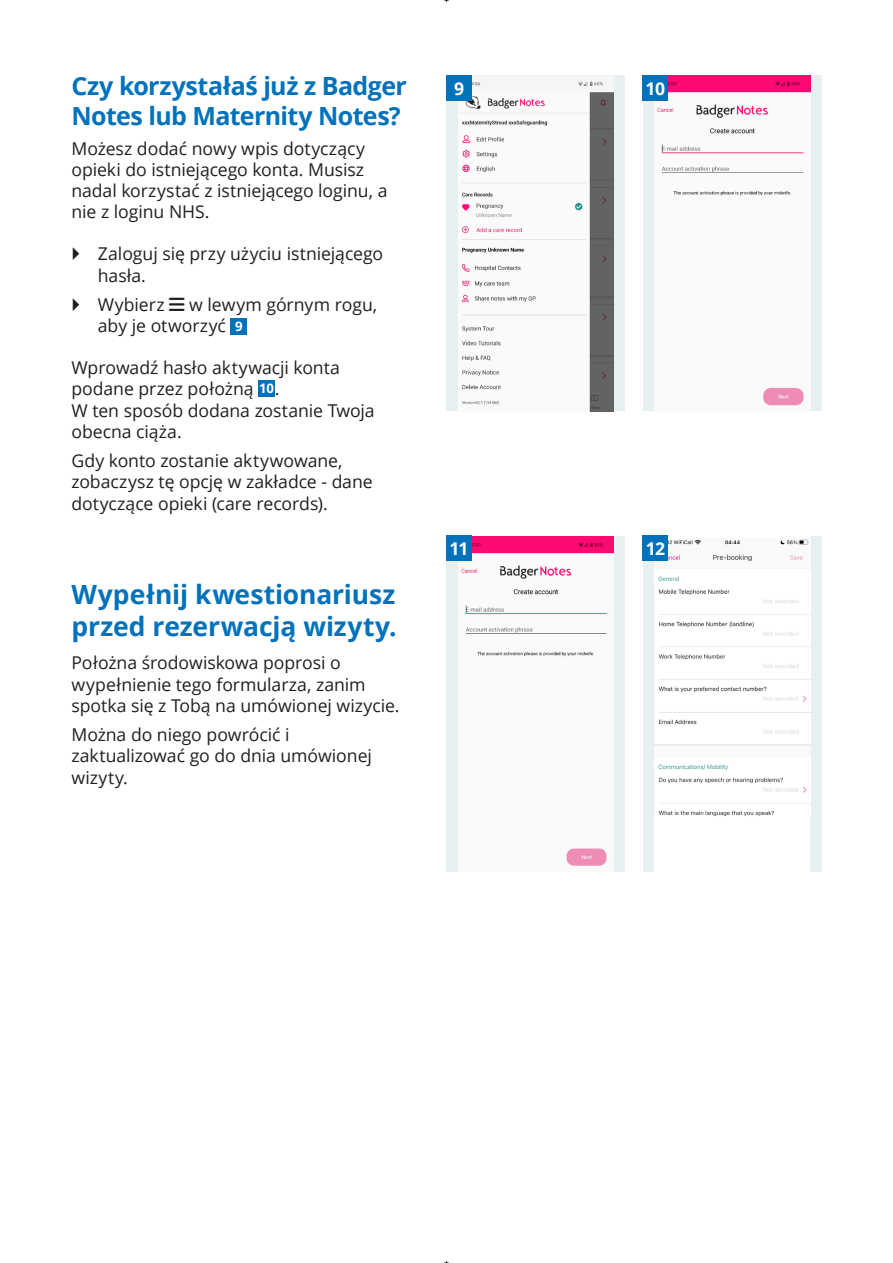
<style>
.page{position:relative;width:893px;height:1263px;background:#fff}
.page>*{position:absolute;margin:0;border:0;box-sizing:border-box;transform-origin:0 0}
.t1{font:700 26.4px/31.8px "Open Sans";letter-spacing:-.005em;color:#0072bc}
.t2{font:700 25.05px/30px "Open Sans";letter-spacing:-.02em;color:#0072bc}
.t3{font:17.7px/21.1px "Open Sans";letter-spacing:-.005em;color:#231f20}
.t4{font:700 17.7px "Open Sans";color:#fff}
.s1{font-weight:700;font-size:13.2px;color:#fff}
</style>
<div class="page">
<div style="left:643px;top:536px;width:179px;height:335px;background:#e7f0f1"></div>
<div style="left:446px;top:536px;width:179px;height:335px;background:#e7f0f1"></div>
<img style="left:458px;top:536px;width:156px;height:335px">
<div style="left:446px;top:536px;width:25px;height:25px;background:#0072bc"></div>
<div style="left:231px;top:318px;width:16px;height:16px;background:#0072bc"></div>
<div style="left:258px;top:380px;width:17px;height:16px;background:#0072bc"></div>
<div style="left:643px;top:76px;width:179px;height:335px;background:#e7f0f1"></div>
<img style="left:654px;top:76px;width:156px;height:335px">
<div style="left:446px;top:76px;width:179px;height:335px;background:#e7f0f1"></div>
<img style="left:458px;top:76px;width:156px;height:335px">
<div style="left:446px;top:76px;width:25px;height:25px;background:#0072bc"></div>
<div style="left:643px;top:76px;width:25px;height:25px;background:#0072bc"></div>
<div style="left:654px;top:536px;width:156px;height:335px;background:#fff"></div>
<img style="left:654px;top:539px;width:156px;height:277px">
<div style="left:643px;top:536px;width:25px;height:25px;background:#0072bc"></div>
<p class="t2" style="left:71px;top:71px;width:337px">Czy korzystałaś już z Badger<br>Notes lub Maternity Notes?</p>
<p class="t3" style="left:71px;top:137px;width:318px">Możesz dodać nowy wpis dotyczący opieki do istniejącego konta. Musisz nadal korzystać z istniejącego loginu, a nie z loginu NHS.</p>
<p class="t3" style="left:98px;top:243px;width:287px">Zaloguj się przy użyciu istniejącego hasła.</p>
<p class="t3" style="left:98px;top:294px;width:68px">Wybierz</p>
<p class="t3" style="left:98px;top:294px;width:281px;text-indent:91px">w lewym górnym rogu, aby je otworzyć <span class="s1">9</span></p>
<p class="t3" style="left:71px;top:357px;width:305px">Wprowadź hasło aktywacji konta podane przez położną <span class="s1">10</span>.<br>W ten sposób dodana zostanie Twoja obecna ciąża.</p>
<p class="t3" style="left:71px;top:450px;width:303px">Gdy konto zostanie aktywowane, zobaczysz tę opcję w zakładce - dane dotyczące opieki (care records).</p>
<p class="t1" style="left:71px;top:578px;width:327px">Wypełnij kwestionariusz przed rezerwacją wizyty.</p>
<p class="t3" style="left:71px;top:652px;width:329px">Położna środowiskowa poprosi o wypełnienie tego formularza, zanim spotka się z Tobą na umówionej wizycie.</p>
<p class="t3" style="left:71px;top:724px;width:302px">Można do niego powrócić i zaktualizować go do dnia umówionej wizyty.</p>
<p class="t4" style="left:454px;top:76px;width:12px">9</p>
<p class="t4" style="left:645px;top:76px;width:21px">10</p>
<p class="t4" style="left:449px;top:536px;width:21px">11</p>
<p class="t4" style="left:646px;top:536px;width:21px">12</p>
</div>
